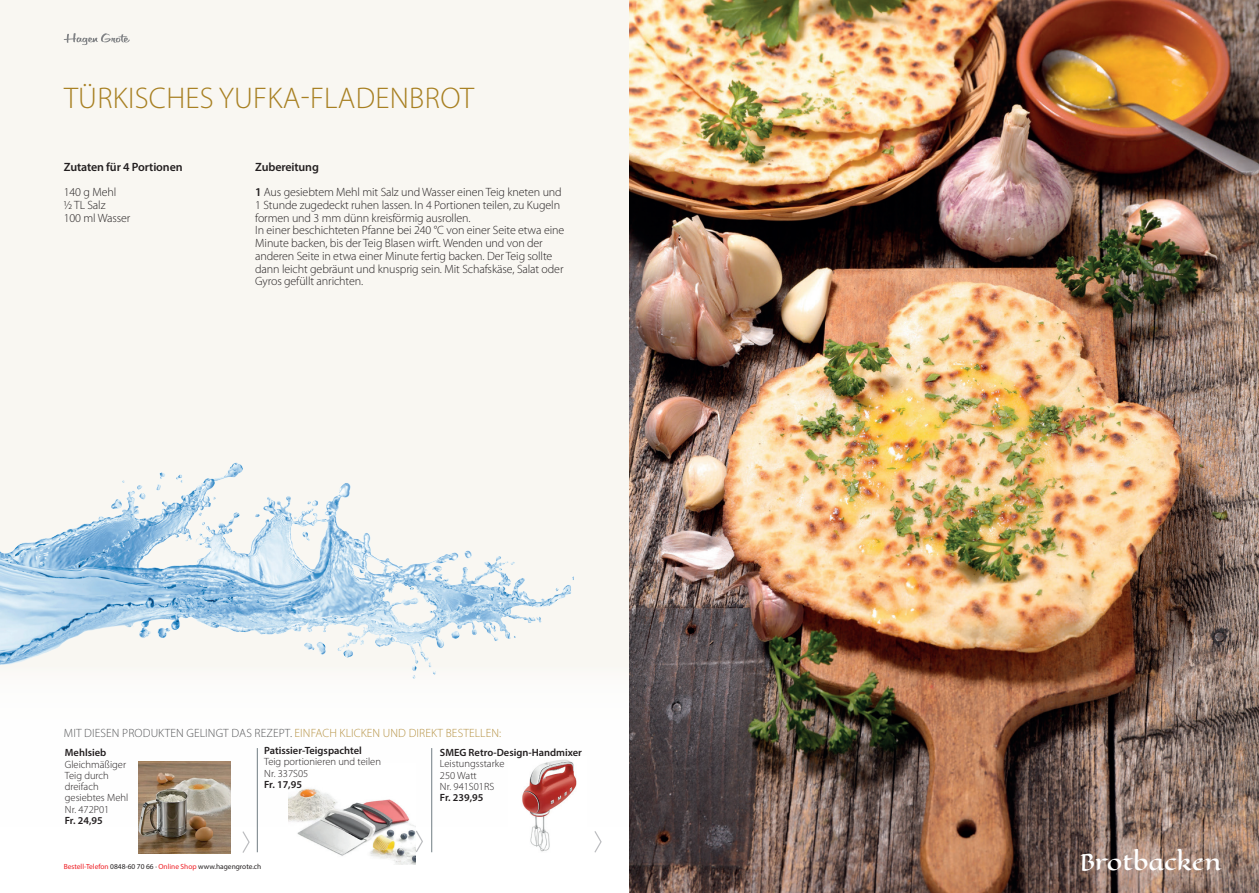
<style>
.page{position:relative;width:1259px;height:893px;background:#fff}
.page>*{position:absolute;margin:0;border:0;box-sizing:border-box;transform-origin:0 0}
.t1{font:300 30px "Myriad Pro";letter-spacing:.01em;color:#a88022}
.t2{font:22.5px "Eagle Lake";letter-spacing:-.01em;color:#fff}
.t3{font:300 12px/12.8px "Myriad Pro";letter-spacing:-.01em;color:#231f20}
.t4{font:300 12px "Myriad Pro";letter-spacing:.01em;color:#57585a}
.t5{font:600 12px "Myriad Pro";letter-spacing:-.01em;color:#231f20}
.t6{font:300 10.5px/11.2px "Myriad Pro";color:#231f20}
.t7{font:600 10.5px "Myriad Pro";color:#231f20}
.t8{font:7.35px "Myriad Pro";color:#231f20}
.s1{font-weight:600}
.s2{color:#b69345}
.s3{color:#ee1d23}
</style>
<div class="page">
<div style="left:0;top:0;width:887px;height:893px;background:#f9f7f2"></div>
<div style="left:0;top:663px;width:1259px;height:230px;background:#fff"></div>
<img style="left:289px;top:788px;width:126px;height:76px">
<hr style="left:257px;top:748px;width:1px;height:104px;background:#717d83">
<hr style="left:431px;top:748px;width:1px;height:104px;background:#717d83">
<svg style="left:594px;top:831px;width:8px;height:22px"></svg>
<svg style="left:414px;top:829px;width:9px;height:25px"></svg>
<svg style="left:242px;top:831px;width:8px;height:22px"></svg>
<img style="left:629px;top:0;width:630px;height:893px">
<img style="left:522px;top:759px;width:55px;height:93px">
<img style="left:0;top:462px;width:573px;height:217px">
<img style="left:138px;top:761px;width:92px;height:93px">
<svg style="left:64px;top:33px;width:66px;height:12px"></svg>
<h1 class="t1" style="left:64px;top:80px;width:411px">TÜRKISCHES YUFKA-FLADENBROT</h1>
<p class="t5" style="left:64px;top:159px;width:120px">Zutaten für 4 Portionen</p>
<p class="t3" style="left:64px;top:186px;width:68px">140 g Mehl<br>½ TL Salz<br>100 ml Wasser</p>
<p class="t3" style="left:255px;top:154px;width:308px;line-height:25.5px"><span class="s1">Zubereitung<br>1</span> Aus gesiebtem Mehl mit Salz und Wasser einen Teig kneten und</p>
<p class="t3" style="left:255px;top:198px;width:310px">1 Stunde zugedeckt ruhen lassen. In 4 Portionen teilen, zu Kugeln formen und 3 mm dünn kreisförmig ausrollen.<br>In einer beschichteten Pfanne bei 240 °C von einer Seite etwa eine Minute backen, bis der Teig Blasen wirft. Wenden und von der anderen Seite in etwa einer Minute fertig backen. Der Teig sollte dann leicht gebräunt und knusprig sein. Mit Schafskäse, Salat oder Gyros gefüllt anrichten.</p>
<p class="t4" style="left:64px;top:726px;width:439px">MIT DIESEN PRODUKTEN GELINGT DAS REZEPT. <span class="s2">EINFACH KLICKEN UND DIREKT BESTELLEN:</span></p>
<p class="t7" style="left:264px;top:744px;width:99px">Patissier-Teigspachtel</p>
<p class="t6" style="left:264px;top:756px;width:118px">Teig portionieren und teilen<br>Nr. 337S05</p>
<p class="t7" style="left:264px;top:777px;width:39px">Fr. 17,95</p>
<p class="t7" style="left:65px;top:746px;width:43px">Mehlsieb</p>
<p class="t6" style="left:65px;top:758px;width:65px">Gleichmäßiger<br>Teig durch dreifach gesiebtes Mehl<br>Nr. 472P01</p>
<p class="t7" style="left:65px;top:813px;width:39px">Fr. 24,95</p>
<p class="t8" style="left:64px;top:862px;width:199px"><span class="s3">Bestell-Telefon</span> 0848-60 70 66 · <span class="s3">Online Shop</span> www.hagengrote.ch</p>
<p class="t7" style="left:440px;top:746px;width:144px">SMEG Retro-Design-Handmixer</p>
<p class="t6" style="left:440px;top:758px;width:66px">Leistungsstarke<br>250 Watt<br>Nr. 941S01RS</p>
<p class="t7" style="left:440px;top:791px;width:45px">Fr. 239,95</p>
<h2 class="t2" style="left:1079px;top:843px;width:144px">Brotbacken</h2>
</div>
